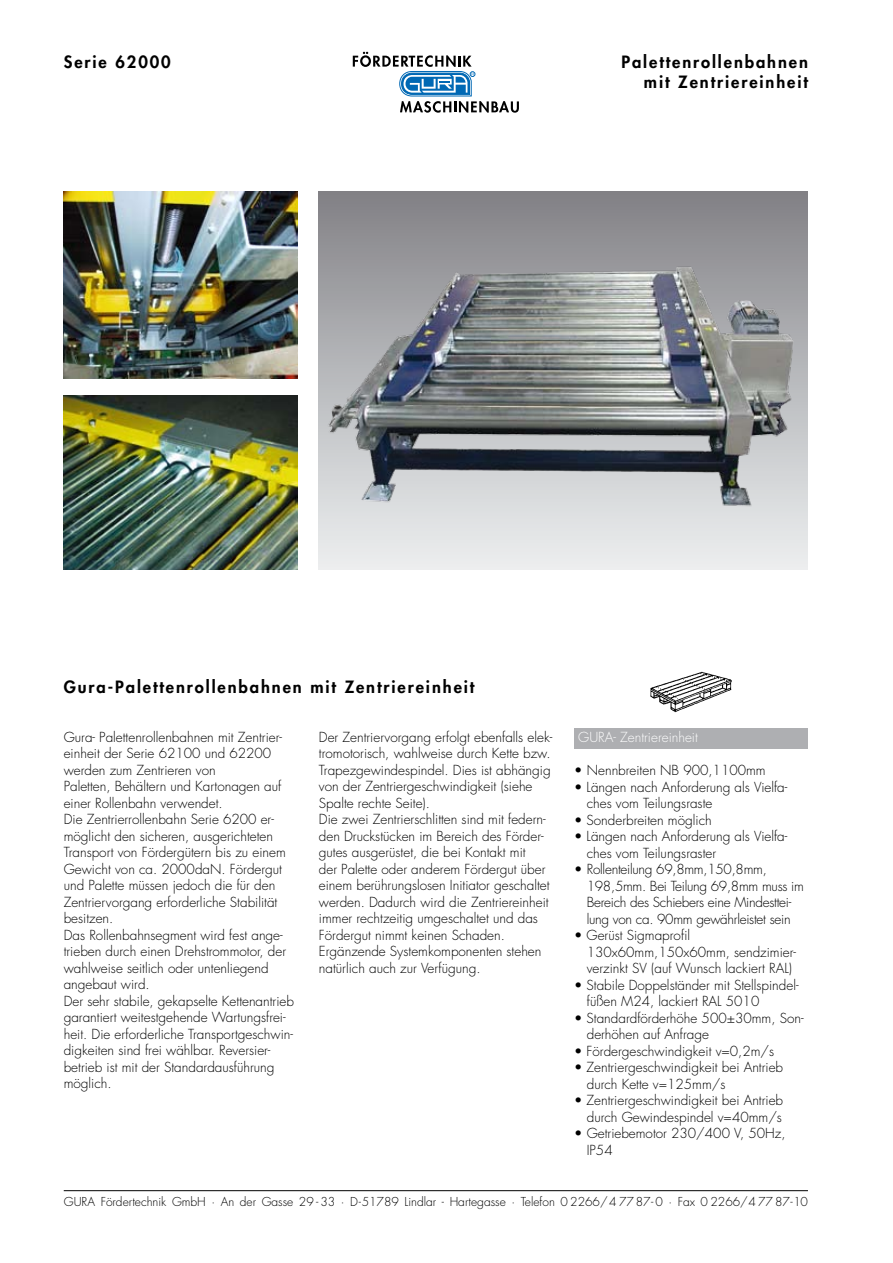
<style>
.page{position:relative;width:893px;height:1263px;background:#fff}
.page>*{position:absolute;margin:0;border:0;box-sizing:border-box;transform-origin:0 0}
.t1{font:800 16.5px/19.8px "Futura";letter-spacing:.115em;color:#000;text-align:right}
.t2{font:300 13.5px/16.5px "Futura";color:#000}
.t3{font:300 13.5px/16.5px "Futura";letter-spacing:-.02em;color:#000}
.t4{font:300 13.5px "Futura";color:#fff}
.t5{font:300 12px "Futura";color:#000}
</style>
<div class="page">
<hr style="left:64px;top:1190px;width:744px;height:1px;background:#000">
<svg style="left:353px;top:52px;width:166px;height:61px"></svg>
<img style="left:64px;top:395px;width:234px;height:175px">
<img style="left:64px;top:191px;width:234px;height:187px">
<svg style="left:319px;top:191px;width:489px;height:378px;background:#b2b2b5"></svg>
<img style="left:319px;top:247px;width:489px;height:278px">
<div style="left:574px;top:728px;width:234px;height:21px;background:#aeafb2"></div>
<img style="left:650px;top:671px;width:82px;height:42px">
<p class="t1" style="left:64px;top:52px;width:109px">Serie 62000</p>
<p class="t1" style="left:621px;top:52px;width:188px">Palettenrollenbahnen mit Zentriereinheit</p>
<p class="t1" style="left:64px;top:677px;width:412px">Gura-Palettenrollenbahnen mit Zentriereinheit</p>
<p class="t2" style="left:319px;top:729px;width:235px">Der Zentriervorgang erfolgt ebenfalls elek&shy;tromotorisch, wahlweise durch Kette bzw.<br>Trapezgewindespindel. Dies ist abhängig von der Zentriergeschwindigkeit (siehe Spalte rechte Seite).<br>Die zwei Zentrierschlitten sind mit federn&shy;den Druckstücken im Bereich des Förder&shy;gutes ausgerüstet, die bei Kontakt mit<br>der Palette oder anderem Fördergut über einem berührungslosen Initiator geschaltet werden. Dadurch wird die Zentriereinheit immer rechtzeitig umgeschaltet und das Fördergut nimmt keinen Schaden.<br>Ergänzende Systemkomponenten stehen natürlich auch zur Verfügung.</p>
<p class="t4" style="left:578px;top:729px;width:121px">GURA- Zentriereinheit</p>
<p class="t2" style="left:64px;top:729px;width:232px">Gura- Palettenrollenbahnen mit Zentrier&shy;einheit der Serie 62100 und 62200 werden zum Zentrieren von<br>Paletten, Behältern und Kartonagen auf einer Rollenbahn verwendet.<br>Die Zentrierrollenbahn Serie 6200 er&shy;möglicht den sicheren, ausgerichteten Transport von Fördergütern bis zu einem Gewicht von ca. 2000daN. Fördergut und Palette müssen jedoch die für den Zentriervorgang erforderliche Stabilität besitzen.<br>Das Rollenbahnsegment wird fest ange&shy;trieben durch einen Drehstrommotor, der wahlweise seitlich oder untenliegend angebaut wird.<br>Der sehr stabile, gekapselte Kettenantrieb garantiert weitestgehende Wartungsfrei&shy;heit. Die erforderliche Transportgeschwin&shy;digkeiten sind frei wählbar. Reversier&shy;betrieb ist mit der Standardausführung möglich.</p>
<p class="t2" style="left:574px;top:762px;width:193px">• Nennbreiten NB 900,1100mm</p>
<p class="t2" style="left:587px;top:779px;width:202px;text-indent:-13px">• Längen nach Anforderung als Vielfa&shy;ches vom Teilungsraste</p>
<p class="t2" style="left:574px;top:812px;width:139px">• Sonderbreiten möglich</p>
<p class="t2" style="left:587px;top:828px;width:202px;text-indent:-13px">• Längen nach Anforderung als Vielfa&shy;ches vom Teilungsraster</p>
<p class="t3" style="left:587px;top:861px;width:219px;text-indent:-13px">• Rollenteilung 69,8mm,150,8mm, 198,5mm. Bei Teilung 69,8mm muss im Bereich des Schiebers eine Mindesttei&shy;lung von ca. 90mm gewährleistet sein</p>
<p class="t2" style="left:587px;top:927px;width:211px;text-indent:-13px">• Gerüst Sigmaprofil<br>130x60mm,150x60mm, sendzimier&shy;verzinkt SV (auf Wunsch lackiert RAL)</p>
<p class="t2" style="left:587px;top:977px;width:213px;text-indent:-13px">• Stabile Doppelständer mit Stellspindel&shy;füßen M24, lackiert RAL 5010</p>
<p class="t2" style="left:587px;top:1010px;width:218px;text-indent:-13px">• Standardförderhöhe 500±30mm, Son&shy;derhöhen auf Anfrage</p>
<p class="t2" style="left:574px;top:1043px;width:202px">• Fördergeschwindigkeit v=0,2m/s</p>
<p class="t2" style="left:587px;top:1059px;width:198px;text-indent:-13px">• Zentriergeschwindigkeit bei Antrieb durch Kette v=125mm/s</p>
<p class="t2" style="left:574px;top:1092px;width:211px;text-align:right">• Zentriergeschwindigkeit bei Antrieb durch Gewindespindel v=40mm/s</p>
<p class="t2" style="left:587px;top:1125px;width:200px;text-indent:-13px">• Getriebemotor 230/400 V, 50Hz,<br>IP54</p>
<p class="t5" style="left:64px;top:1194px;width:746px">GURA Fördertechnik GmbH · An der Gasse 29 - 33 · D-51789 Lindlar - Hartegasse · Telefon 0 2266/4 77 87- 0 · Fax 0 2266/4 77 87-10</p>
</div>
